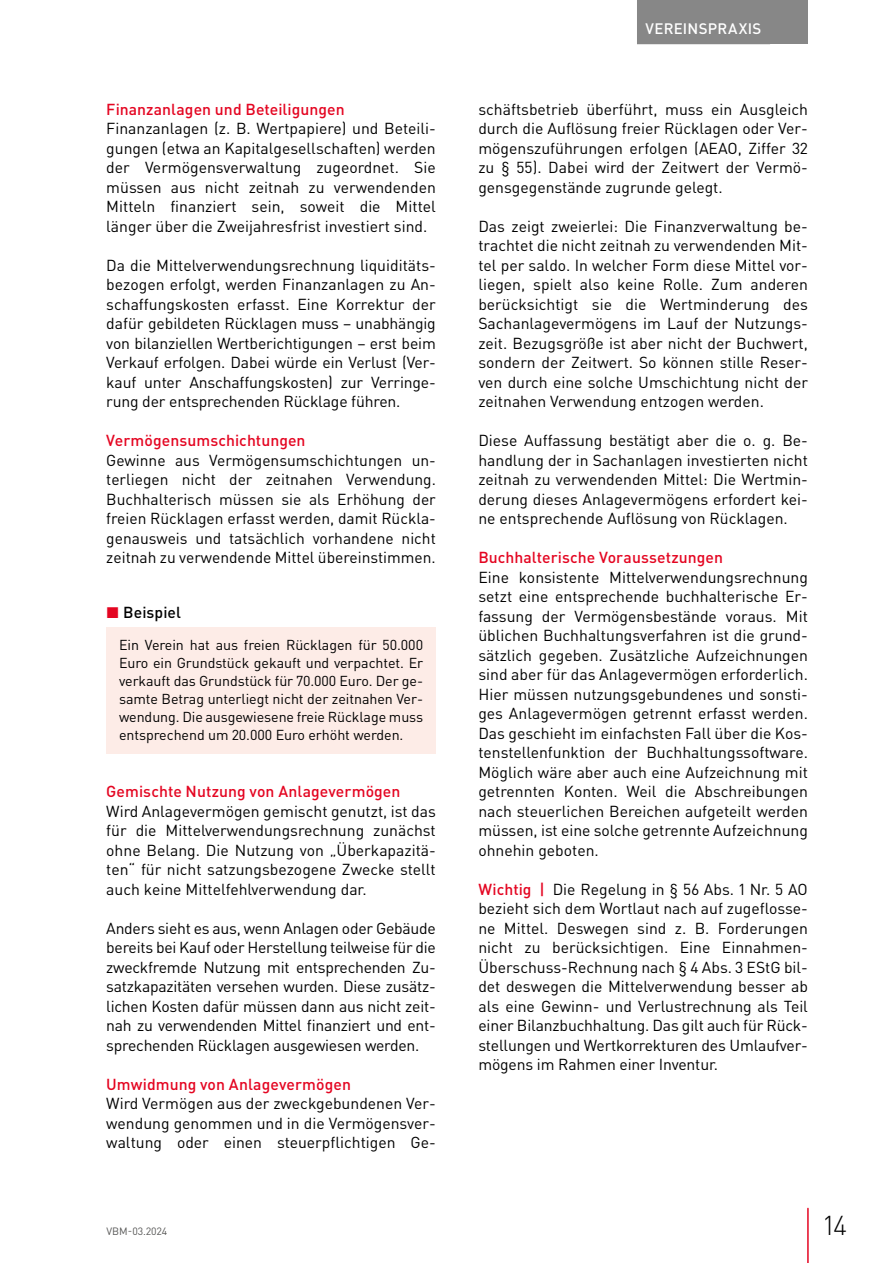
<style>
.page{position:relative;width:893px;height:1263px;background:#fff}
.page>*{position:absolute;margin:0;border:0;box-sizing:border-box;transform-origin:0 0}
.t1{font:300 27px "DIN Pro";color:#000}
.t2{font:15.75px/19.5px "DIN Pro";color:#000;text-align:justify}
.t3{font:500 15.75px "DIN Pro";letter-spacing:.005em;color:#e40521}
.t4{font:500 15.75px "DIN Pro";color:#000}
.t5{font:500 15px "DIN Pro";letter-spacing:.02em;color:#fff}
.t6{font:14.25px/18px "DIN Pro";letter-spacing:-.005em;color:#000;text-align:justify}
.t7{font:10.5px "DIN Pro";color:#575756}
.s1{color:#e40521}
.s2{font-weight:500;color:#e40521}
</style>
<div class="page">
<div style="left:762px;top:0;width:46px;height:44px;background:#878787"></div>
<hr style="left:807px;top:1208px;width:2px;height:55px;background:#e40521">
<div style="left:637px;top:0;width:133px;height:44px;background:#878787"></div>
<div style="left:106px;top:627px;width:330px;height:126px;background:#fdece7"></div>
<p class="t3" style="left:106px;top:98px;width:240px">Finanzanlagen und Beteiligungen</p>
<p class="t2" style="left:106px;top:118px;width:331px">Finanzanlagen (z. B. Wertpapiere) und Beteili&shy;gungen (etwa an Kapitalgesellschaften) werden der Vermögensverwaltung zugeordnet. Sie müssen aus nicht zeitnah zu verwendenden Mitteln finanziert sein, soweit die Mittel länger über die Zweijahresfrist investiert sind.</p>
<p class="t2" style="left:106px;top:255px;width:331px">Da die Mittelverwendungsrechnung liquiditäts&shy;bezogen erfolgt, werden Finanzanlagen zu An&shy;schaffungskosten erfasst. Eine Korrektur der dafür gebildeten Rücklagen muss – unabhängig von bilanziellen Wertberichtigungen – erst beim Verkauf erfolgen. Dabei würde ein Verlust (Ver&shy;kauf unter Anschaffungskosten) zur Verringe&shy;rung der entsprechenden Rücklage führen.</p>
<p class="t3" style="left:106px;top:430px;width:201px">Vermögensumschichtungen</p>
<p class="t2" style="left:106px;top:450px;width:331px">Gewinne aus Vermögensumschichtungen un&shy;terliegen nicht der zeitnahen Verwendung.<br>Buchhalterisch müssen sie als Erhöhung der freien Rücklagen erfasst werden, damit Rückla&shy;genausweis und tatsächlich vorhandene nicht zeitnah zu verwendende Mittel übereinstimmen.</p>
<p class="t4" style="left:106px;top:602px;width:76px"><span class="s1">◼</span> Beispiel</p>
<p class="t6" style="left:119px;top:636px;width:306px">Ein Verein hat aus freien Rücklagen für 50.000<br>Euro ein Grundstück gekauft und verpachtet. Er verkauft das Grundstück für 70.000 Euro. Der ge&shy;samte Betrag unterliegt nicht der zeitnahen Ver&shy;wendung. Die ausgewiesene freie Rücklage muss entsprechend um 20.000 Euro erhöht werden.</p>
<p class="t3" style="left:106px;top:781px;width:296px">Gemischte N utzung von Anlagevermögen</p>
<p class="t2" style="left:106px;top:801px;width:331px">Wird Anlagevermögen gemischt genutzt, ist das für die Mittelverwendungsrechnung zunächst ohne Belang. Die Nutzung von „Überkapazitä&shy;ten“ für nicht satzungsbezogene Zwecke stellt auch keine Mittelfehlverwendung dar.</p>
<p class="t2" style="left:106px;top:918px;width:331px">Anders sieht es aus, wenn Anlagen oder Gebäude bereits bei Kauf oder Herstellung teilweise für die zweckfremde Nutzung mit entsprechenden Zu&shy;satzkapazitäten versehen wurden. Diese zusätz&shy;lichen Kosten dafür müssen dann aus nicht zeit&shy;nah zu verwendenden Mittel finanziert und ent&shy;sprechenden Rücklagen ausgewiesen werden.</p>
<p class="t3" style="left:106px;top:1073px;width:246px">Umwidmung von Anlagevermögen</p>
<p class="t2" style="left:106px;top:1093px;width:331px">Wird Vermögen aus der zweckgebundenen Ver&shy;wendung genommen und in die Vermögensver&shy;waltung oder einen steuerpflichtigen Ge-</p>
<p class="t5" style="left:645px;top:18px;width:118px">Vereinspraxis</p>
<p class="t2" style="left:478px;top:99px;width:331px">schäftsbetrieb überführt, muss ein Ausgleich durch die Auflösung freier Rücklagen oder Ver&shy;mögenszuführungen erfolgen (AEAO, Ziffer 32 zu § 55). Dabei wird der Zeitwert der Vermö&shy;gensgegenstände zugrunde gelegt.</p>
<p class="t2" style="left:478px;top:216px;width:331px">Das zeigt zweierlei: Die Finanzverwaltung be&shy;trachtet die nicht zeitnah zu verwendenden Mit&shy;tel per saldo. In welcher Form diese Mittel vor&shy;liegen, spielt also keine Rolle. Zum anderen berücksichtigt sie die Wertminderung des Sachanlagevermögens im Lauf der Nutzungs&shy;zeit. Bezugsgröße ist aber nicht der Buchwert, sondern der Zeitwert. So können stille Reser&shy;ven durch eine solche Umschichtung nicht der zeitnahen Verwendung entzogen werden.</p>
<p class="t2" style="left:478px;top:430px;width:331px">Diese Auffassung bestätigt aber die o. g. Be&shy;handlung der in Sachanlagen investierten nicht zeitnah zu verwendenden Mittel: Die Wertmin&shy;derung dieses Anlagevermögens erfordert kei&shy;ne entsprechende Auflösung von Rücklagen.</p>
<p class="t3" style="left:478px;top:547px;width:246px">Buchhalterische Voraussetzungen</p>
<p class="t2" style="left:478px;top:567px;width:331px">Eine konsistente Mittelverwendungsrechnung setzt eine entsprechende buchhalterische Er&shy;fassung der Vermögensbestände voraus. Mit üblichen Buchhaltungsverfahren ist die grund&shy;sätzlich gegeben. Zusätzliche Aufzeichnungen sind aber für das Anlagevermögen erforderlich.<br>Hier müssen nutzungsgebundenes und sonsti&shy;ges Anlagevermögen getrennt erfasst werden.<br>Das geschieht im einfachsten Fall über die Kos&shy;tenstellenfunktion der Buchhaltungssoftware.<br>Möglich wäre aber auch eine Aufzeichnung mit getrennten Konten. Weil die Abschreibungen nach steuerlichen Bereichen aufgeteilt werden müssen, ist eine solche getrennte Aufzeichnung ohnehin geboten.</p>
<p class="t2" style="left:478px;top:879px;width:331px"><span class="s2">Wichtig |</span> Die Regelung in § 56 Abs. 1 Nr. 5 AO bezieht sich dem Wortlaut nach auf zugeflosse&shy;ne Mittel. Deswegen sind z. B. Forderungen nicht zu berücksichtigen. Eine Einnahmen-Überschuss-Rechnung nach § 4 Abs. 3 EStG bil&shy;det deswegen die Mittelverwendung besser ab als eine Gewinn- und Verlustrechnung als Teil einer Bilanzbuchhaltung. Das gilt auch für Rück&shy;stellungen und Wertkorrekturen des Umlaufver&shy;mögens im Rahmen einer Inventur.</p>
<p class="t7" style="left:106px;top:1224px;width:62px">VBM-03.2024</p>
<h1 class="t1" style="left:824px;top:1207px;width:25px">14</h1>
</div>
